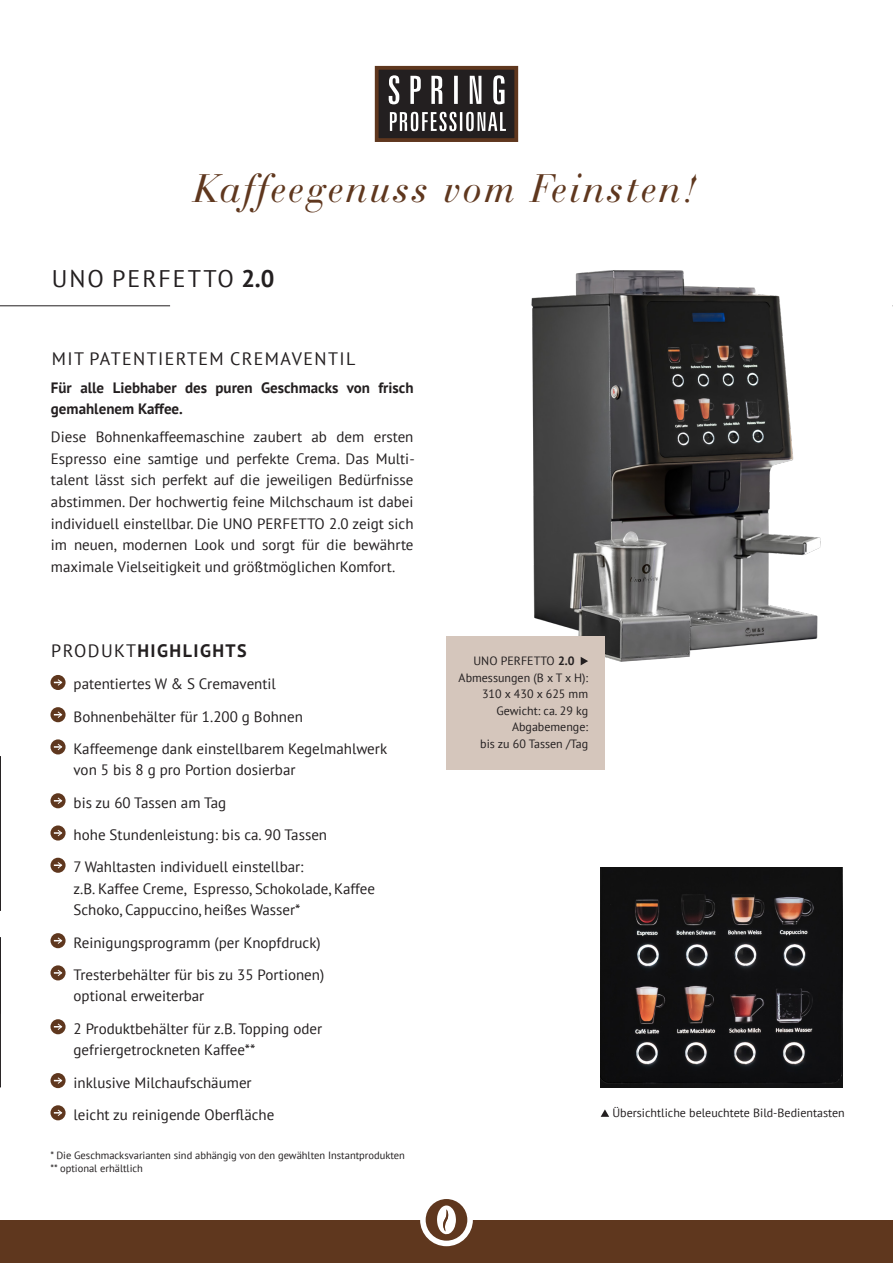
<style>
.page{position:relative;width:893px;height:1263px;background:#fff}
.page>*{position:absolute;margin:0;border:0;box-sizing:border-box;transform-origin:0 0}
.t1{font:italic 42px "Bauer Bodoni BT";letter-spacing:.08em;color:#5f371e}
.t2{font:24px "PT Sans";letter-spacing:.08em;color:#231f20}
.t3{font:18px "PT Sans";letter-spacing:.08em;color:#231f20}
.t4{font:700 18px "PT Sans";letter-spacing:.08em;color:#231f20}
.t5{font:15px/32.2px "PT Sans";color:#231f20}
.t6{font:700 15px/21.6px "PT Sans";color:#231f20}
.t7{font:12px "PT Sans";color:#231f20}
.t8{font:10.5px/12.6px "PT Sans";color:#231f20}
.s1{font-weight:700}
.s2{font-weight:400}
</style>
<div class="page">
<div style="left:0;top:1220px;width:893px;height:43px;background:#5f371e"></div>
<svg style="left:423px;top:1196px;width:47px;height:47px"></svg>
<div style="left:420px;top:1193px;width:53px;height:53px;border:6px solid #fff;border-radius:50%"></div>
<svg style="left:437px;top:1205px;width:19px;height:29px"></svg>
<svg style="left:0;top:756px;width:1px;height:154px"></svg>
<svg style="left:0;top:938px;width:1px;height:149px"></svg>
<hr style="left:0;top:305px;width:170px;height:1px;background:#231f20">
<svg style="left:601px;top:1109px;width:8px;height:8px"></svg>
<svg style="left:374px;top:65px;width:145px;height:77px;background:#58504d"></svg>
<svg style="left:50px;top:675px;width:16px;height:15px"></svg>
<svg style="left:54px;top:679px;width:8px;height:7px"></svg>
<svg style="left:50px;top:707px;width:16px;height:15px"></svg>
<svg style="left:54px;top:711px;width:8px;height:7px"></svg>
<svg style="left:50px;top:739px;width:16px;height:15px"></svg>
<svg style="left:54px;top:744px;width:8px;height:6px"></svg>
<svg style="left:50px;top:793px;width:16px;height:15px"></svg>
<svg style="left:54px;top:797px;width:8px;height:7px"></svg>
<svg style="left:50px;top:825px;width:16px;height:15px"></svg>
<svg style="left:54px;top:830px;width:8px;height:6px"></svg>
<svg style="left:50px;top:858px;width:16px;height:15px"></svg>
<svg style="left:54px;top:862px;width:8px;height:6px"></svg>
<svg style="left:50px;top:933px;width:16px;height:15px"></svg>
<svg style="left:54px;top:937px;width:8px;height:7px"></svg>
<svg style="left:50px;top:965px;width:16px;height:15px"></svg>
<svg style="left:54px;top:970px;width:8px;height:6px"></svg>
<svg style="left:50px;top:1019px;width:16px;height:15px"></svg>
<svg style="left:54px;top:1023px;width:8px;height:7px"></svg>
<svg style="left:50px;top:1073px;width:16px;height:15px"></svg>
<svg style="left:54px;top:1077px;width:8px;height:7px"></svg>
<svg style="left:50px;top:1105px;width:16px;height:15px"></svg>
<svg style="left:54px;top:1109px;width:8px;height:7px"></svg>
<img style="left:531px;top:270px;width:290px;height:392px">
<div style="left:446px;top:636px;width:159px;height:134px;background:#d5c6bc"></div>
<svg style="left:581px;top:657px;width:7px;height:8px"></svg>
<img style="left:601px;top:868px;width:241px;height:219px">
<h1 class="t1" style="left:195px;top:163px;width:505px">Kaffeegenuss vom Feinsten!</h1>
<h2 class="t2" style="left:52px;top:263px;width:224px">UNO PERFETTO <span class="s1">2.0</span></h2>
<p class="t3" style="left:52px;top:347px;width:305px">MIT PATENTIERTEM CREMAVENTIL</p>
<p class="t6" style="left:51px;top:376px;width:364px">Für alle Liebhaber des puren Geschmacks von frisch gemahlenem Kaffee.</p>
<p class="t5" style="left:51px;top:426px;width:365px;line-height:21.6px;text-align:justify">Diese Bohnenkaffeemaschine zaubert ab dem ersten Espresso eine samtige und perfekte Crema. Das Multi&shy;talent lässt sich perfekt auf die jeweiligen Bedürfnisse abstimmen. Der hochwertig feine Milchschaum ist dabei individuell einstellbar. Die UNO PERFETTO 2.0 zeigt sich im neuen, modernen Look und sorgt für die bewährte maximale Vielseitigkeit und größtmöglichen Komfort.</p>
<p class="t4" style="left:51px;top:639px;width:197px"><span class="s2">PRODUKT</span>HIGHLIGHTS</p>
<p class="t5" style="left:74px;top:668px;width:315px">patentiertes W &amp; S Cremaventil<br>Bohnenbehälter für 1.200 g Bohnen<br>Kaffeemenge dank einstellbarem Kegelmahlwerk</p>
<p class="t5" style="left:74px;top:754px;width:255px">von 5 bis 8 g pro Portion dosierbar<br>bis zu 60 Tassen am Tag<br>hohe Stundenleistung: bis ca. 90 Tassen 7 Wahltasten individuell einstellbar:</p>
<p class="t5" style="left:74px;top:877px;width:303px;line-height:21.6px">z.B. Kaffee Creme, Espresso, Schokolade, Kaffee<br>Schoko, Cappuccino, heißes Wasser*</p>
<p class="t5" style="left:74px;top:926px;width:252px">Reinigungsprogramm (per Knopfdruck)<br>Tresterbehälter für bis zu 35 Portionen)</p>
<p class="t5" style="left:74px;top:980px;width:250px">optional erweiterbar<br>2 Produktbehälter für z.B. Topping oder</p>
<p class="t5" style="left:74px;top:1033px;width:202px">gefriergetrockneten Kaffee** inklusive Milchaufschäumer leicht zu reinigende Oberfläche</p>
<p class="t8" style="left:50px;top:1149px;width:356px">* Die Geschmacksvarianten sind abhängig von den gewählten Instantprodukten ** optional erhältlich</p>
<p class="t7" style="left:473px;top:653px;width:103px">UNO PERFETTO <span class="s1">2.0</span></p>
<p class="t7" style="left:459px;top:670px;width:131px">Abmessungen (B x T x H):</p>
<p class="t7" style="left:482px;top:686px;width:108px">310 x 430 x 625 mm</p>
<p class="t7" style="left:496px;top:703px;width:93px">Gewicht: ca. 29 kg</p>
<p class="t7" style="left:512px;top:719px;width:78px">Abgabemenge:</p>
<p class="t7" style="left:480px;top:736px;width:109px">bis zu 60 Tassen /Tag</p>
<p class="t7" style="left:612px;top:1105px;width:234px">Übersichtliche beleuchtete Bild-Bedientasten</p>
</div>
